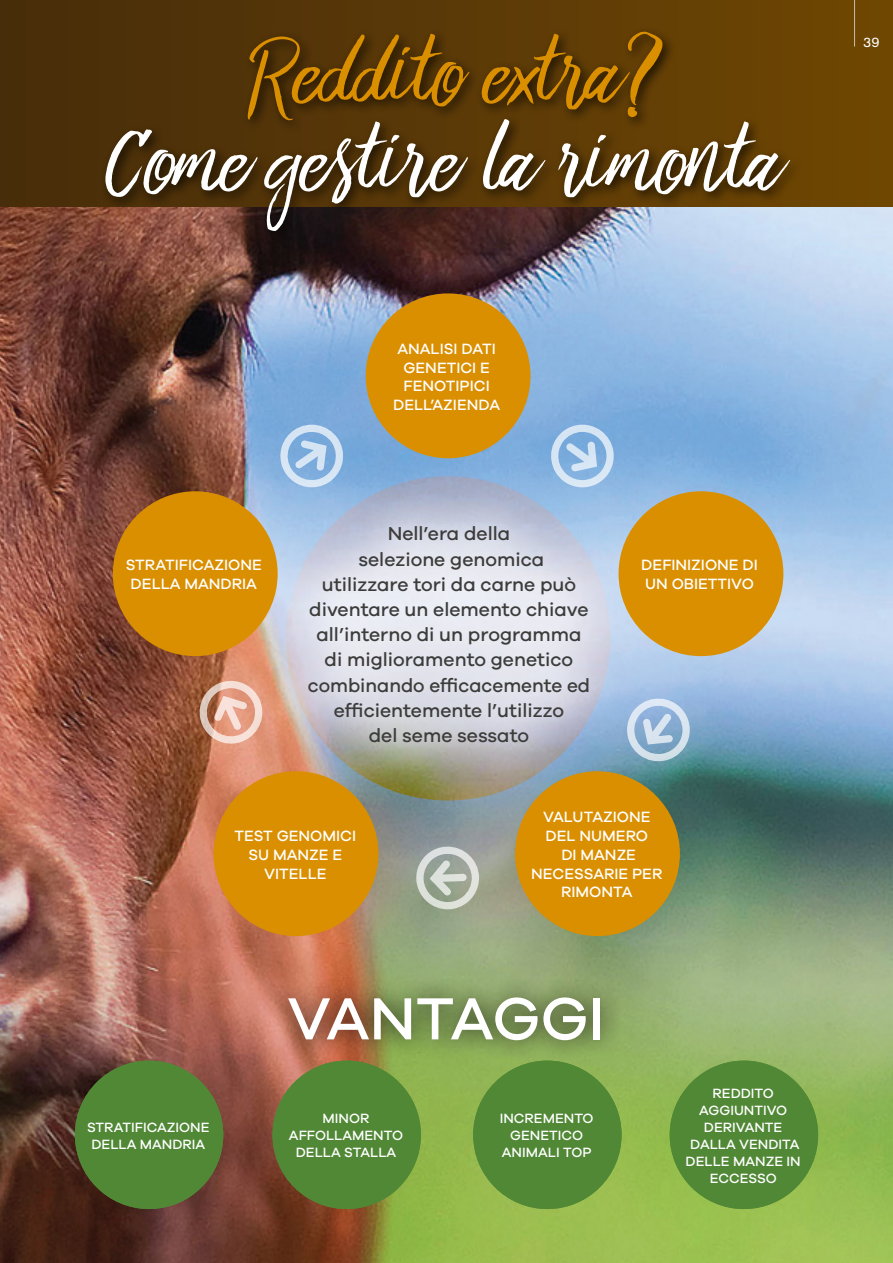
<style>
.page{position:relative;width:893px;height:1263px;background:#fff}
.page>*{position:absolute;margin:0;border:0;box-sizing:border-box;transform-origin:0 0}
.t1{font:97.2px "Bringshoot";color:#fff}
.t2{font:97.2px "Bringshoot";color:#da8f00}
.t3{font:500 61.2px "Galano Grotesque";color:#fff}
.t4{font:500 19.35px/25.2px "Galano Grotesque";color:#3c3c3b;text-align:center}
.t5{font:500 15.45px/18.8px "Galano Grotesque";color:#fff;text-align:center}
.t6{font:500 13.8px/17px "Galano Grotesque";color:#fff;text-align:center}
.t7{font:13.5px "Harabara Mais Harabara Mais";color:#fff}
</style>
<div class="page">
<img style="left:0;top:206px;width:893px;height:1057px">
<div style="left:268px;top:976px;width:354px;height:85px;background:#000;opacity:.75"></div>
<svg style="left:286px;top:476px;width:324px;height:324px;background:#959278"></svg>
<div style="left:270px;top:487px;width:359px;height:296px;background:#fff;opacity:.75"></div>
<svg style="left:550px;top:425px;width:65px;height:62px;background:#a4c5e7"></svg>
<div style="left:113px;top:491px;width:165px;height:165px;background:#da8f00;border-radius:50%"></div>
<div style="left:619px;top:491px;width:164px;height:165px;background:#da8f00;border-radius:50%"></div>
<div style="left:366px;top:293px;width:164px;height:165px;background:#da8f00;border-radius:50%"></div>
<div style="left:515px;top:771px;width:165px;height:165px;background:#da8f00;border-radius:50%"></div>
<div style="left:214px;top:771px;width:164px;height:165px;background:#da8f00;border-radius:50%"></div>
<svg style="left:627px;top:697px;width:63px;height:66px;background:#a6c2da"></svg>
<svg style="left:416px;top:846px;width:63px;height:64px;background:#b5bcb1"></svg>
<svg style="left:195px;top:679px;width:72px;height:66px;background:#d7a28b"></svg>
<svg style="left:279px;top:420px;width:65px;height:72px;background:#9ec1e4"></svg>
<div style="left:0;top:0;width:893px;height:206px;background:linear-gradient(to right,#472c0b,#6f4703)"></div>
<div style="left:100px;top:26px;width:703px;height:218px;background:#000;opacity:.75"></div>
<hr style="left:854px;top:0;width:1px;height:47px;background:#c5b69c">
<div style="left:75px;top:1060px;width:148px;height:149px;background:#518836;border-radius:50%"></div>
<div style="left:272px;top:1060px;width:149px;height:149px;background:#518836;border-radius:50%"></div>
<div style="left:473px;top:1060px;width:149px;height:149px;background:#518836;border-radius:50%"></div>
<div style="left:670px;top:1060px;width:148px;height:149px;background:#518836;border-radius:50%"></div>
<h1 class="t2" style="left:254px;top:18px;width:410px">Reddito extra?</h1>
<h1 class="t1" style="left:108px;top:106px;width:679px">Come gestire la rimonta</h1>
<p class="t5" style="left:393px;top:339px;width:108px">ANALISI DATI<br>GENETICI E<br>FENOTIPICI<br>DELL’AZIENDA</p>
<p class="t4" style="left:308px;top:521px;width:284px">Nell’era della<br>selezione genomica<br>utilizzare tori da carne può diventare un elemento chiave all’interno di un programma di miglioramento genetico combinando efficacemente ed efficientemente l’utilizzo<br>del seme sessato</p>
<p class="t5" style="left:126px;top:555px;width:138px">STRATIFICAZIONE<br>DELLA MANDRIA</p>
<p class="t5" style="left:641px;top:555px;width:118px;text-align:left">DEFINIZIONE DI<br>UN OBIETTIVO</p>
<p class="t5" style="left:234px;top:826px;width:123px">TEST GENOMICI<br>SU MANZE E<br>VITELLE</p>
<p class="t5" style="left:531px;top:807px;width:133px">VALUTAZIONE<br>DEL NUMERO<br>DI MANZE<br>NECESSARIE PER<br>RIMONTA</p>
<h2 class="t3" style="left:287px;top:982px;width:319px">VANTAGGI</h2>
<p class="t6" style="left:87px;top:1118px;width:124px">STRATIFICAZIONE<br>DELLA MANDRIA</p>
<p class="t6" style="left:289px;top:1110px;width:116px">MINOR<br>AFFOLLAMENTO<br>DELLA STALLA</p>
<p class="t6" style="left:500px;top:1110px;width:95px">INCREMENTO<br>GENETICO<br>ANIMALI TOP</p>
<p class="t6" style="left:686px;top:1084px;width:117px">REDDITO<br>AGGIUNTIVO<br>DERIVANTE<br>DALLA VENDITA<br>DELLE MANZE IN<br>ECCESSO</p>
<p class="t7" style="left:863px;top:34px;width:18px">39</p>
</div>
